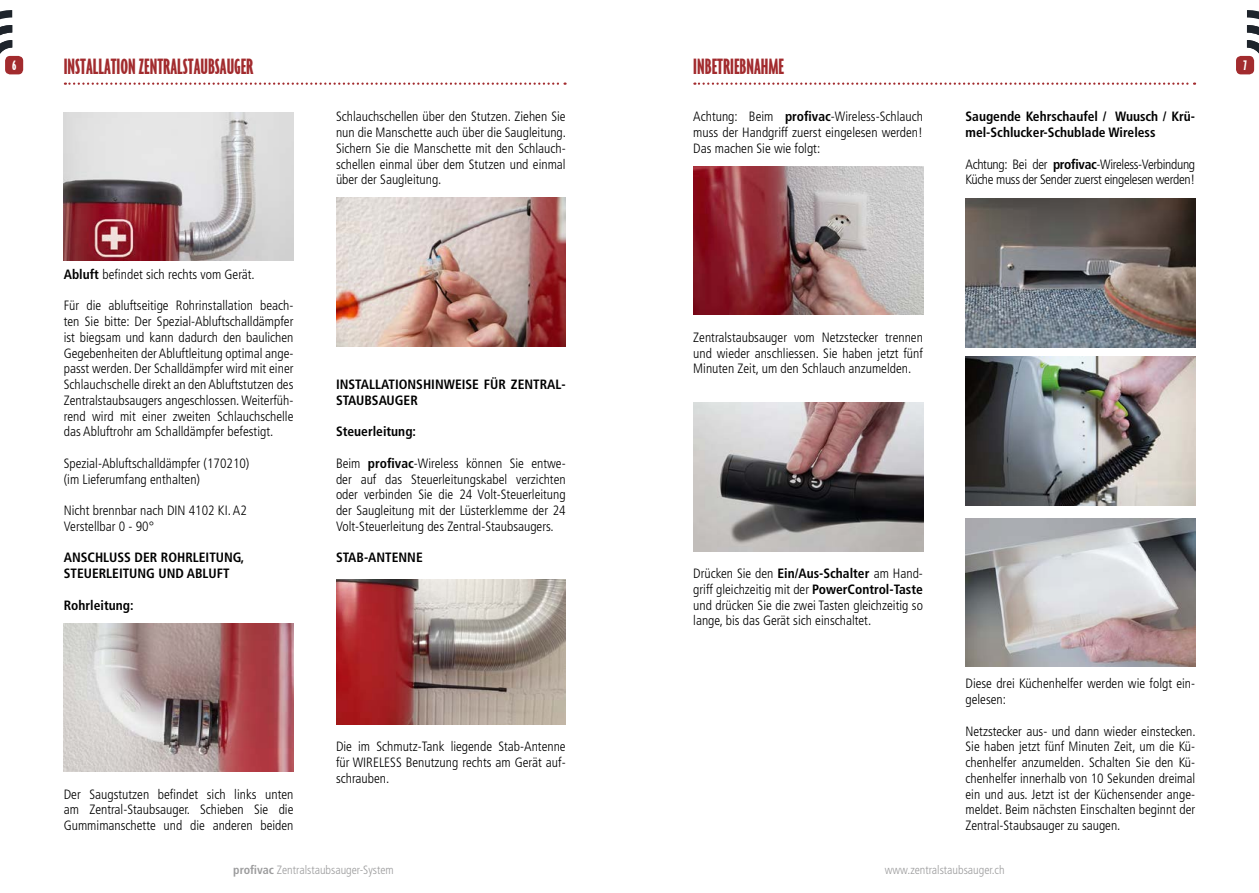
<style>
.page{position:relative;width:1259px;height:893px;background:#fff}
.page>*{position:absolute;margin:0;border:0;box-sizing:border-box;transform-origin:0 0}
.t1{font:700 ultra-condensed 24px "Agenda";color:#a22b2e}
.t2{font:700 ultra-condensed 15px "Agenda";color:#fff}
.t3{font:300 condensed 13.5px/15.8px "Frutiger LT Std";color:#000;text-align:justify}
.t4{font:700 condensed 13.5px/15.8px "Frutiger LT Std";color:#000}
.t5{font:300 condensed 13.5px/15.8px "Frutiger LT Std";letter-spacing:-.025em;color:#000}
.t6{font:300 condensed 12px "Frutiger LT Std";color:#9c9c9d}
.s1{font-weight:700}
</style>
<div class="page">
<div style="left:1236px;top:56px;width:18px;height:18px;background:#a22b2e;border-radius:5px"></div>
<div style="left:5px;top:56px;width:18px;height:18px;background:#a22b2e;border-radius:5px"></div>
<svg style="left:1247px;top:10px;width:12px;height:53px"></svg>
<svg style="left:0;top:10px;width:12px;height:53px"></svg>
<img style="left:64px;top:623px;width:229px;height:149px">
<img style="left:336px;top:198px;width:230px;height:148px">
<img style="left:336px;top:580px;width:230px;height:145px">
<svg style="left:65px;top:83px;width:500px;height:2px"></svg>
<svg style="left:694px;top:83px;width:501px;height:2px"></svg>
<img style="left:693px;top:166px;width:230px;height:149px">
<img style="left:693px;top:402px;width:230px;height:149px">
<img style="left:965px;top:199px;width:230px;height:148px">
<img style="left:965px;top:357px;width:230px;height:148px">
<img style="left:965px;top:518px;width:230px;height:149px">
<img style="left:64px;top:112px;width:229px;height:149px">
<h1 class="t1" style="left:64px;top:53px;width:191px">INSTALLATION ZENTRALSTAUBSAUGER</h1>
<h1 class="t1" style="left:693px;top:53px;width:92px">INBETRIEBNAHME</h1>
<p class="t3" style="left:693px;top:109px;width:231px">Achtung: Beim <span class="s1">profivac</span>-Wireless-Schlauch muss der Handgriff zuerst eingelesen werden!<br>Das machen Sie wie folgt:</p>
<p class="t2" style="left:12px;top:57px;width:6px">6</p>
<p class="t2" style="left:1243px;top:57px;width:5px">7</p>
<p class="t4" style="left:965px;top:109px;width:231px">Saugende Kehrschaufel / Wuusch / Krü&shy;mel-Schlucker-Schublade Wireless</p>
<p class="t5" style="left:965px;top:156px;width:231px">Achtung: Bei der <span class="s1">profivac</span>-Wireless-Verbindung<br>Küche muss der Sender zuerst eingelesen werden!</p>
<p class="t3" style="left:336px;top:109px;width:232px">Schlauchschellen über den Stutzen. Ziehen Sie nun die Manschette auch über die Saugleitung.<br>Sichern Sie die Manschette mit den Schlauch&shy;schellen einmal über dem Stutzen und einmal über der Saugleitung.</p>
<p class="t3" style="left:64px;top:266px;width:193px"><span class="s1">Abluft</span> befindet sich rechts vom Gerät.</p>
<p class="t3" style="left:64px;top:298px;width:231px">Für die abluftseitige Rohrinstallation beach&shy;ten Sie bitte: Der Spezial-Abluftschalldämpfer ist biegsam und kann dadurch den baulichen Gegebenheiten der Abluftleitung optimal ange&shy;passt werden. Der Schalldämpfer wird mit einer Schlauchschelle direkt an den Abluftstutzen des Zentralstaubsaugers angeschlossen. Weiterfüh&shy;rend wird mit einer zweiten Schlauchschelle das Abluftrohr am Schalldämpfer befestigt.</p>
<p class="t3" style="left:64px;top:455px;width:187px">Spezial-Abluftschalldämpfer (170210) (im Lieferumfang enthalten)</p>
<p class="t3" style="left:64px;top:503px;width:185px">Nicht brennbar nach DIN 4102 KI. A2<br>Verstellbar 0 - 90°</p>
<p class="t4" style="left:64px;top:550px;width:182px">ANSCHLUSS DER ROHRLEITUNG,<br>STEUERLEITUNG UND ABLUFT</p>
<p class="t4" style="left:64px;top:597px;width:71px">Rohrleitung:</p>
<p class="t4" style="left:336px;top:376px;width:231px">INSTALLATIONSHINWEISE FÜR ZENTRAL-<br>STAUBSAUGER</p>
<p class="t4" style="left:336px;top:424px;width:82px">Steuerleitung:</p>
<p class="t3" style="left:336px;top:455px;width:231px">Beim <span class="s1">profivac</span>-Wireless können Sie entwe&shy;der auf das Steuerleitungskabel verzichten oder verbinden Sie die 24 Volt-Steuerleitung der Saugleitung mit der Lüsterklemme der 24<br>Volt-Steuerleitung des Zentral-Staubsaugers.</p>
<p class="t4" style="left:336px;top:550px;width:88px">STAB-ANTENNE</p>
<p class="t3" style="left:64px;top:786px;width:231px">Der Saugstutzen befindet sich links unten am Zentral-Staubsauger. Schieben Sie die Gummimanschette und die anderen beiden</p>
<p class="t3" style="left:336px;top:739px;width:231px">Die im Schmutz-Tank liegende Stab-Antenne für WIRELESS Benutzung rechts am Gerät auf&shy;schrauben.</p>
<p class="t3" style="left:693px;top:329px;width:231px">Zentralstaubsauger vom Netzstecker trennen und wieder anschliessen. Sie haben jetzt fünf Minuten Zeit, um den Schlauch anzumelden.</p>
<p class="t3" style="left:693px;top:566px;width:231px">Drücken Sie den <span class="s1">Ein/Aus-Schalter</span> am Hand&shy;griff gleichzeitig mit der <span class="s1">PowerControl-Taste </span>und drücken Sie die zwei Tasten gleichzeitig so lange, bis das Gerät sich einschaltet.</p>
<p class="t3" style="left:965px;top:676px;width:231px">Diese drei Küchenhelfer werden wie folgt ein&shy;gelesen:</p>
<p class="t3" style="left:965px;top:723px;width:232px">Netzstecker aus- und dann wieder einstecken.<br>Sie haben jetzt fünf Minuten Zeit, um die Kü&shy;chenhelfer anzumelden. Schalten Sie den Kü&shy;chenhelfer innerhalb von 10 Sekunden dreimal ein und aus. Jetzt ist der Küchensender ange&shy;meldet. Beim nächsten Einschalten beginnt der Zentral-Staubsauger zu saugen.</p>
<p class="t6" style="left:233px;top:863px;width:162px"><span class="s1">profivac</span> Zentralstaubsauger-System</p>
<p class="t6" style="left:884px;top:863px;width:121px">www.zentralstaubsauger.ch</p>
</div>
